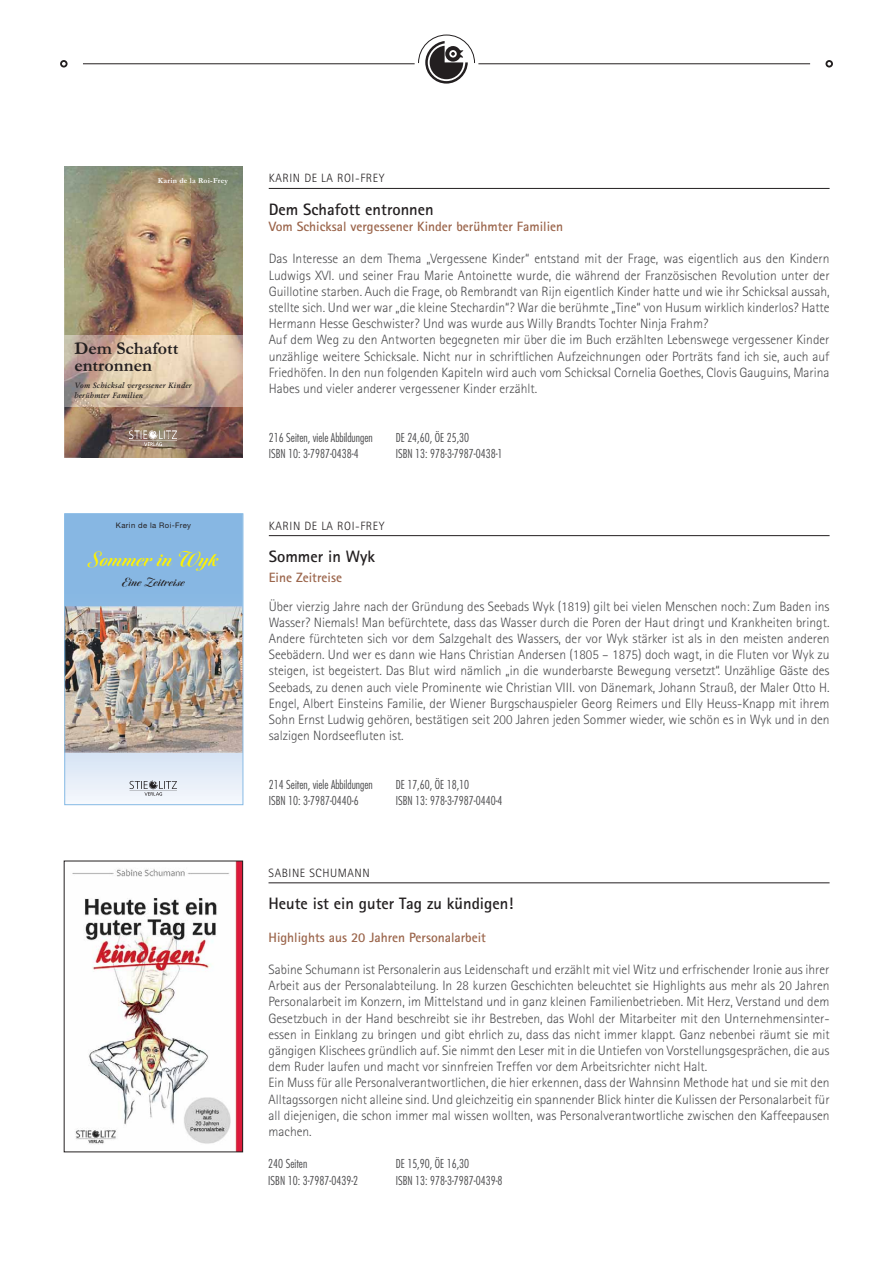
<style>
.page{position:relative;width:893px;height:1263px;background:#fff}
.page>*{position:absolute;margin:0;border:0;box-sizing:border-box;transform-origin:0 0}
.t1{font:700 21.75px "Tangier";letter-spacing:.03em;color:#fff200}
.t2{font:700 17.85px/17px "Garamond";color:#231f20}
.t3{font:700 16.5px "Rotis Sans Serif";color:#231f20}
.t4{font:300 13.5px/16.2px "Rotis Sans Serif";color:#4c4c4e}
.t5{font:700 13.5px "Rotis Sans Serif";color:#9b654b}
.t6{font:700 12.45px "Tangier";letter-spacing:.03em;color:#231f20}
.t7{font:300 condensed 12px "Futura";color:#4c4c4e}
.t8{font:300 12px "Rotis Sans Serif";letter-spacing:.05em;color:#231f20}
.t9{font:italic 600 7.65px/9.1px "Garamond";letter-spacing:.03em;color:#231f20}
.t10{font:700 7.65px "Garamond";letter-spacing:.03em;color:#fff}
.t11{font:7.65px "Helvetica Neue";letter-spacing:.05em;color:#231f20}
</style>
<div class="page">
<svg style="left:60px;top:60px;width:8px;height:8px"></svg>
<hr style="left:83px;top:63px;width:332px;height:1px;background:#231f20">
<hr style="left:478px;top:63px;width:332px;height:1px;background:#231f20">
<svg style="left:418px;top:34px;width:57px;height:50px"></svg>
<svg style="left:825px;top:60px;width:8px;height:8px"></svg>
<img style="left:64px;top:166px;width:128px;height:169px">
<img style="left:192px;top:166px;width:51px;height:169px">
<img style="left:64px;top:406px;width:18px;height:52px">
<img style="left:82px;top:406px;width:161px;height:52px">
<img style="left:129px;top:430px;width:48px;height:16px">
<img style="left:64px;top:335px;width:179px;height:71px">
<hr style="left:269px;top:188px;width:561px;height:1px;background:#231f20">
<svg style="left:66px;top:515px;width:175px;height:286px;background:#a5c8e9"></svg>
<svg style="left:130px;top:780px;width:47px;height:16px"></svg>
<img style="left:66px;top:606px;width:175px;height:147px">
<div style="left:64px;top:513px;width:179px;height:292px;border:1px solid #86bae5"></div>
<hr style="left:269px;top:535px;width:561px;height:1px;background:#231f20">
<img style="left:72px;top:863px;width:169px;height:287px">
<div style="left:64px;top:861px;width:179px;height:291px;border:1px solid #231f20"></div>
<hr style="left:269px;top:882px;width:561px;height:1px;background:#231f20">
<p class="t10" style="left:158px;top:177px;width:72px">Karin de la Roi-Frey</p>
<h2 class="t2" style="left:74px;top:341px;width:106px">Dem Schafott entronnen</h2>
<p class="t9" style="left:74px;top:382px;width:119px">Vom Schicksal vergessener Kinder berühmter Familien</p>
<p class="t11" style="left:116px;top:523px;width:77px">Karin de la Roi-Frey</p>
<h1 class="t1" style="left:89px;top:546px;width:131px">Sommer in Wyk</h1>
<p class="t6" style="left:122px;top:575px;width:64px">Eine Zeitreise</p>
<p class="t8" style="left:269px;top:174px;width:117px">KARIN DE LA ROI-FREY</p>
<p class="t3" style="left:269px;top:203px;width:167px">Dem Schafott entronnen</p>
<p class="t5" style="left:269px;top:222px;width:296px">Vom Schicksal vergessener Kinder berühmter Familien</p>
<p class="t4" style="left:269px;top:252px;width:562px">Das Interesse an dem Thema „Vergessene Kinder“ entstand mit der Frage, was eigentlich aus den Kindern Ludwigs XVI. und seiner Frau Marie Antoinette wurde, die während der Französischen Revolution unter der Guillotine starben. Auch die Frage, ob Rembrandt van Rijn eigentlich Kinder hatte und wie ihr Schicksal aussah, stellte sich. Und wer war „die kleine Stechardin“? War die berühmte „Tine“ von Husum wirklich kinderlos? Hatte Hermann Hesse Geschwister? Und was wurde aus Willy Brandts Tochter Ninja Frahm?<br>Auf dem Weg zu den Antworten begegneten mir über die im Buch erzählten Lebenswege vergessener Kinder unzählige weitere Schicksale. Nicht nur in schriftlichen Aufzeichnungen oder Porträts fand ich sie, auch auf Friedhöfen. In den nun folgenden Kapiteln wird auch vom Schicksal Cornelia Goethes, Clovis Gauguins, Marina Habes und vieler anderer vergessener Kinder erzählt.</p>
<p class="t7" style="left:269px;top:432px;width:105px">216 Seiten, viele Abbildungen</p>
<p class="t7" style="left:396px;top:432px;width:75px">DE 24,60, ÖE 25,30</p>
<p class="t7" style="left:269px;top:448px;width:91px">ISBN 10: 3-7987-0438-4</p>
<p class="t7" style="left:396px;top:448px;width:108px">ISBN 13: 978-3-7987-0438-1</p>
<p class="t8" style="left:269px;top:521px;width:117px">KARIN DE LA ROI-FREY</p>
<p class="t3" style="left:269px;top:551px;width:108px">Sommer in Wyk</p>
<p class="t5" style="left:269px;top:572px;width:75px">Eine Zeitreise</p>
<p class="t4" style="left:269px;top:599px;width:562px;text-align:justify">Über vierzig Jahre nach der Gründung des Seebads Wyk (1819) gilt bei vielen Menschen noch: Zum Baden ins Wasser? Niemals! Man befürchtete, dass das Wasser durch die Poren der Haut dringt und Krankheiten bringt.<br>Andere fürchteten sich vor dem Salzgehalt des Wassers, der vor Wyk stärker ist als in den meisten anderen Seebädern. Und wer es dann wie Hans Christian Andersen (1805 – 1875) doch wagt, in die Fluten vor Wyk zu steigen, ist begeistert. Das Blut wird nämlich „in die wunderbarste Bewegung versetzt“. Unzählige Gäste des Seebads, zu denen auch viele Prominente wie Christian VIII. von Dänemark, Johann Strauß, der Maler Otto H.<br>Engel, Albert Einsteins Familie, der Wiener Burgschauspieler Georg Reimers und Elly Heuss-Knapp mit ihrem Sohn Ernst Ludwig gehören, bestätigen seit 200 Jahren jeden Sommer wieder, wie schön es in Wyk und in den salzigen Nordseefluten ist.</p>
<p class="t7" style="left:269px;top:779px;width:105px">214 Seiten, viele Abbildungen</p>
<p class="t7" style="left:396px;top:779px;width:75px">DE 17,60, ÖE 18,10</p>
<p class="t7" style="left:269px;top:795px;width:91px">ISBN 10: 3-7987-0440-6</p>
<p class="t7" style="left:396px;top:795px;width:108px">ISBN 13: 978-3-7987-0440-4</p>
<p class="t8" style="left:269px;top:868px;width:103px">SABINE SCHUMANN</p>
<p class="t3" style="left:269px;top:898px;width:246px">Heute ist ein guter Tag zu kündigen!</p>
<p class="t5" style="left:269px;top:932px;width:219px">Highlights aus 20 Jahren Personalarbeit</p>
<p class="t4" style="left:269px;top:963px;width:563px">Sabine Schumann ist Personalerin aus Leidenschaft und erzählt mit viel Witz und erfrischender Ironie aus ihrer Arbeit aus der Personalabteilung. In 28 kurzen Geschichten beleuchtet sie Highlights aus mehr als 20 Jahren Personalarbeit im Konzern, im Mittelstand und in ganz kleinen Familienbetrieben. Mit Herz, Verstand und dem Gesetzbuch in der Hand beschreibt sie ihr Bestreben, das Wohl der Mitarbeiter mit den Unternehmensinter&shy;essen in Einklang zu bringen und gibt ehrlich zu, dass das nicht immer klappt. Ganz nebenbei räumt sie mit gängigen Klischees gründlich auf. Sie nimmt den Leser mit in die Untiefen von Vorstellungsgesprächen, die aus dem Ruder laufen und macht vor sinnfreien Treffen vor dem Arbeitsrichter nicht Halt.<br>Ein Muss für alle Personalverantwortlichen, die hier erkennen, dass der Wahnsinn Methode hat und sie mit den Alltagssorgen nicht alleine sind. Und gleichzeitig ein spannender Blick hinter die Kulissen der Personalarbeit für all diejenigen, die schon immer mal wissen wollten, was Personalverantwortliche zwischen den Kaffeepausen machen.</p>
<p class="t7" style="left:268px;top:1159px;width:41px">240 Seiten</p>
<p class="t7" style="left:396px;top:1159px;width:75px">DE 15,90, ÖE 16,30</p>
<p class="t7" style="left:268px;top:1175px;width:91px">ISBN 10: 3-7987-0439-2</p>
<p class="t7" style="left:396px;top:1175px;width:108px">ISBN 13: 978-3-7987-0439-8</p>
</div>
